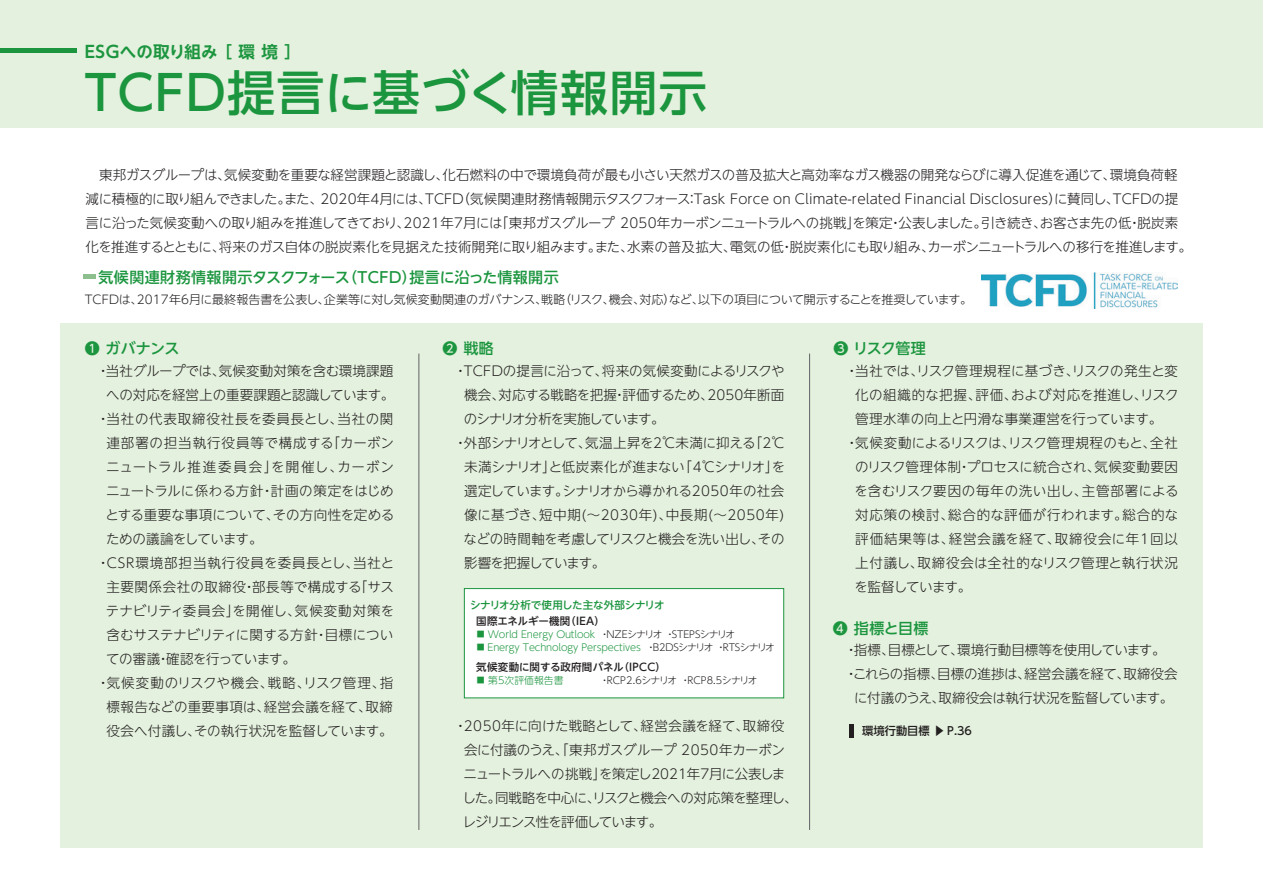
<style>
.page{position:relative;width:1263px;height:893px;background:#fff}
.page>*{position:absolute;margin:0;border:0;box-sizing:border-box;transform-origin:0 0}
.t1{font:500 48px "UD Shin Go NT Pro";letter-spacing:.03em;color:#1b953e}
.t2{font:700 16.5px "UD Shin Go NT Pro De";letter-spacing:.02em;color:#1b953e}
.t3{font:500 15px "UD Shin Go NT Pro";letter-spacing:.03em;color:#1b953e}
.t4{font:500 15px "UD Shin Go NT Pro";letter-spacing:.01em;color:#1b953e}
.t5{font:300 13.5px/24px "UD Shin Go NT Pro";color:#231f20}
.t6{font:300 13.5px/24px "UD Shin Go NT Pro";letter-spacing:-.025em;color:#231f20}
.t7{font:300 13.5px "UD Shin Go NT Pro";letter-spacing:.04em;color:#231f20}
.t8{font:300 13.5px "UD Shin Go NT Pro";letter-spacing:-.035em;color:#231f20}
.t9{font:300 13.5px "UD Shin Go NT Pro";letter-spacing:-.03em;color:#231f20}
.t10{font:300 13.5px "UD Shin Go NT Pro";letter-spacing:.03em;color:#231f20}
.t11{font:300 13.5px "UD Shin Go NT Pro";letter-spacing:.065em;color:#231f20}
.t12{font:300 13.5px "UD Shin Go NT Pro";letter-spacing:.07em;color:#231f20}
.t13{font:300 13.5px "UD Shin Go NT Pro";letter-spacing:-.06em;color:#231f20}
.t14{font:300 13.5px "UD Shin Go NT Pro";letter-spacing:.055em;color:#231f20}
.t15{font:300 13.5px "UD Shin Go NT Pro";letter-spacing:.05em;color:#231f20}
.t16{font:300 13.5px "UD Shin Go NT Pro";letter-spacing:.06em;color:#231f20}
.t17{font:300 13.5px "UD Shin Go NT Pro";letter-spacing:-.055em;color:#231f20}
.t18{font:300 13.5px "UD Shin Go NT Pro";letter-spacing:-.07em;color:#231f20}
.t19{font:300 12px "UD Shin Go NT Pro";letter-spacing:-.02em;color:#231f20}
.t20{font:500 11.25px "UD Shin Go NT Pro";color:#231f20}
.t21{font:500 10.5px "UD Shin Go NT Pro";letter-spacing:.015em;color:#231f20}
.t22{font:500 10.5px "UD Shin Go NT Pro";letter-spacing:-.015em;color:#1b953e}
.t23{font:300 9.75px "UD Shin Go NT Pro";letter-spacing:-.015em;color:#1b953e}
.t24{font:300 9.75px "UD Shin Go NT Pro";letter-spacing:-.045em;color:#231f20}
.t25{font:300 9.75px "UD Shin Go NT Pro";letter-spacing:.01em;color:#1b953e}
.s1{font-size:7.8px}
.s2{color:#231f20}
.s3{font-family:"Koz Go Pr 6 N";font-weight:400}
</style>
<div class="page">
<div style="left:0;top:0;width:1263px;height:127px;background:#e4f1de"></div>
<div style="left:60px;top:323px;width:1143px;height:524px;background:#e4f1de"></div>
<hr style="left:83px;top:275px;width:13px;height:4px;background:#8dbf8e">
<img style="left:981px;top:272px;width:196px;height:36px">
<hr style="left:419px;top:354px;width:1px;height:476px;background:#636366">
<hr style="left:809px;top:354px;width:1px;height:476px;background:#636366">
<div style="left:464px;top:589px;width:320px;height:109px;background:#fff"></div>
<div style="left:464px;top:588px;width:320px;height:110px;border:1px solid #1b953e"></div>
<hr style="left:0;top:49px;width:76px;height:4px;background:#1b953e">
<hr style="left:850px;top:724px;width:4px;height:13px;background:#231f20">
<p class="t2" style="left:85px;top:38px;width:218px">ESGへの取り組み ［ 環 境 ］</p>
<h1 class="t1" style="left:85px;top:53px;width:623px">TCFD提言に基づく情報開示</h1>
<p class="t5" style="left:86px;top:163px;width:1108px">　東邦ガスグループは、気候変動を重要な経営課題と認識し、化石燃料の中で環境負荷が最も小さい天然ガスの普及拡大と高効率なガス機器の開発ならびに導入促進を通じて、環境負荷軽減に積極的に取り組んできました。また、2020年4月には、TCFD（気候関連財務情報開示タスクフォース：Task Force on Climate-related Financial Disclosures）に賛同し、TCFDの提言に沿った気候変動への取り組みを推進してきており、2021年7月には「東邦ガスグループ 2050年カーボンニュートラルへの挑戦」を策定・公表しました。引き続き、お客さま先の低・脱炭素化を推進するとともに、将来のガス自体の脱炭素化を見据えた技術開発に取り組みます。また、水素の普及拡大、電気の低・脱炭素化にも取り組み、カーボンニュートラルへの移行を推進します。</p>
<p class="t3" style="left:98px;top:265px;width:462px">気候関連財務情報開示タスクフォース（TCFD）提言に沿った情報開示</p>
<p class="t19" style="left:85px;top:290px;width:889px">TCFDは、2017年6月に最終報告書を公表し、企業等に対し気候変動関連のガバナンス、戦略（リスク、機会、対応）など、以下の項目について開示することを推奨しています。</p>
<p class="t4" style="left:85px;top:336px;width:96px">❶ ガバナンス</p>
<p class="t5" style="left:96px;top:358px;width:298px">・当社グループでは、気候変動対策を含む環境課題</p>
<p class="t5" style="left:106px;top:382px;width:290px">への対応を経営上の重要課題と認識しています。</p>
<p class="t11" style="left:96px;top:408px;width:299px">・当社の代表取締役社長を委員長とし、当社の関</p>
<p class="t16" style="left:107px;top:432px;width:289px">連部署の担当執行役員等で構成する「カーボン</p>
<p class="t12" style="left:106px;top:456px;width:289px">ニュートラル推進委員会」を開催し、カーボン</p>
<p class="t5" style="left:106px;top:478px;width:289px">ニュートラルに係わる方針・計画の策定をはじめ</p>
<p class="t5" style="left:105px;top:502px;width:290px">とする重要な事項について、その方向性を定める</p>
<p class="t8" style="left:106px;top:528px;width:158px">ための議論をしています。</p>
<p class="t11" style="left:96px;top:552px;width:300px">・CSR環境部担当執行役員を委員長とし、当社と</p>
<p class="t7" style="left:107px;top:576px;width:289px">主要関係会社の取締役・部長等で構成する「サス</p>
<p class="t5" style="left:106px;top:598px;width:290px">テナビリティ委員会」を開催し、気候変動対策を</p>
<p class="t5" style="left:107px;top:622px;width:288px">含むサステナビリティに関する方針・目標につい</p>
<p class="t8" style="left:106px;top:648px;width:191px">ての審議・確認を行っています。</p>
<p class="t15" style="left:96px;top:672px;width:298px">・気候変動のリスクや機会、戦略、リスク管理、指</p>
<p class="t10" style="left:107px;top:696px;width:288px">標報告などの重要事項は、経営会議を経て、取締</p>
<p class="t5" style="left:107px;top:718px;width:288px">役会へ付議し、その執行状況を監督しています。</p>
<p class="t4" style="left:442px;top:336px;width:53px">❷ 戦略</p>
<p class="t5" style="left:454px;top:358px;width:332px">・TCFDの提言に沿って、将来の気候変動によるリスクや</p>
<p class="t5" style="left:464px;top:382px;width:322px">機会、対応する戦略を把握・評価するため、2050年断面</p>
<p class="t18" style="left:464px;top:408px;width:202px">のシナリオ分析を実施しています。</p>
<p class="t6" style="left:454px;top:430px;width:333px">・外部シナリオとして、気温上昇を2℃未満に抑える｢2℃</p>
<p class="t9" style="left:464px;top:456px;width:323px">未満シナリオ｣と低炭素化が進まない｢4℃シナリオ｣を</p>
<p class="t9" style="left:464px;top:480px;width:322px">選定しています。シナリオから導かれる2050年の社会</p>
<p class="t7" style="left:464px;top:504px;width:322px">像に基づき、短中期(～2030年)、中長期(～2050年)</p>
<p class="t8" style="left:464px;top:528px;width:322px">などの時間軸を考慮してリスクと機会を洗い出し、その</p>
<p class="t17" style="left:464px;top:552px;width:143px">影響を把握しています。</p>
<p class="t22" style="left:470px;top:597px;width:196px">シナリオ分析で使用した主な外部シナリオ</p>
<p class="t21" style="left:476px;top:612px;width:130px">国際エネルギー機関（IEA）</p>
<p class="t23" style="left:477px;top:626px;width:260px"><span class="s1">■</span> World Energy Outlook <span class="s2">・NZEシナリオ ・STEPSシナリオ</span></p>
<p class="t21" style="left:476px;top:658px;width:191px">気候変動に関する政府間パネル（IPCC）</p>
<p class="t25" style="left:477px;top:672px;width:88px"><span class="s1">■</span> 第5次評価報告書</p>
<p class="t24" style="left:600px;top:673px;width:159px">・RCP2.6シナリオ ・RCP8.5シナリオ</p>
<p class="t23" style="left:477px;top:640px;width:300px"><span class="s1">■</span> Energy Technology Perspectives <span class="s2">・B2DSシナリオ ・RTSシナリオ</span></p>
<p class="t6" style="left:463px;top:713px;width:337px;text-indent:-9px">・2050年に向けた戦略として、経営会議を経て、取締役会に付議のうえ、｢東邦ガスグループ 2050年カーボンニュートラルへの挑戦｣を策定し2021年7月に公表しました。同戦略を中心に、リスクと機会への対応策を整理し、レジリエンス性を評価しています。</p>
<p class="t4" style="left:834px;top:336px;width:94px">❸ リスク管理</p>
<p class="t5" style="left:845px;top:358px;width:334px">・当社では、リスク管理規程に基づき、リスクの発生と変</p>
<p class="t10" style="left:855px;top:384px;width:325px">化の組織的な把握、評価、および対応を推進し、リスク</p>
<p class="t5" style="left:855px;top:406px;width:308px">管理水準の向上と円滑な事業運営を行っています。</p>
<p class="t5" style="left:845px;top:430px;width:334px">・気候変動によるリスクは、リスク管理規程のもと、全社</p>
<p class="t5" style="left:855px;top:454px;width:324px">のリスク管理体制・プロセスに統合され、気候変動要因</p>
<p class="t7" style="left:854px;top:480px;width:326px">を含むリスク要因の毎年の洗い出し、主管部署による</p>
<p class="t7" style="left:855px;top:504px;width:325px">対応策の検討、総合的な評価が行われます。総合的な</p>
<p class="t12" style="left:855px;top:528px;width:324px">評価結果等は、経営会議を経て、取締役会に年1回以</p>
<p class="t14" style="left:855px;top:552px;width:324px">上付議し、取締役会は全社的なリスク管理と執行状況</p>
<p class="t17" style="left:854px;top:576px;width:119px">を監督しています。</p>
<p class="t4" style="left:833px;top:616px;width:97px">❹ 指標と目標</p>
<p class="t13" style="left:844px;top:639px;width:322px">・指標、目標として、環境行動目標等を使用しています。</p>
<p class="t5" style="left:844px;top:662px;width:335px">・これらの指標、目標の進捗は、経営会議を経て、取締役会</p>
<p class="t6" style="left:854px;top:686px;width:314px">に付議のうえ、取締役会は執行状況を監督しています｡</p>
<p class="t20" style="left:862px;top:721px;width:111px">環境行動目標 <span class="s3">▶</span> P.36</p>
</div>
